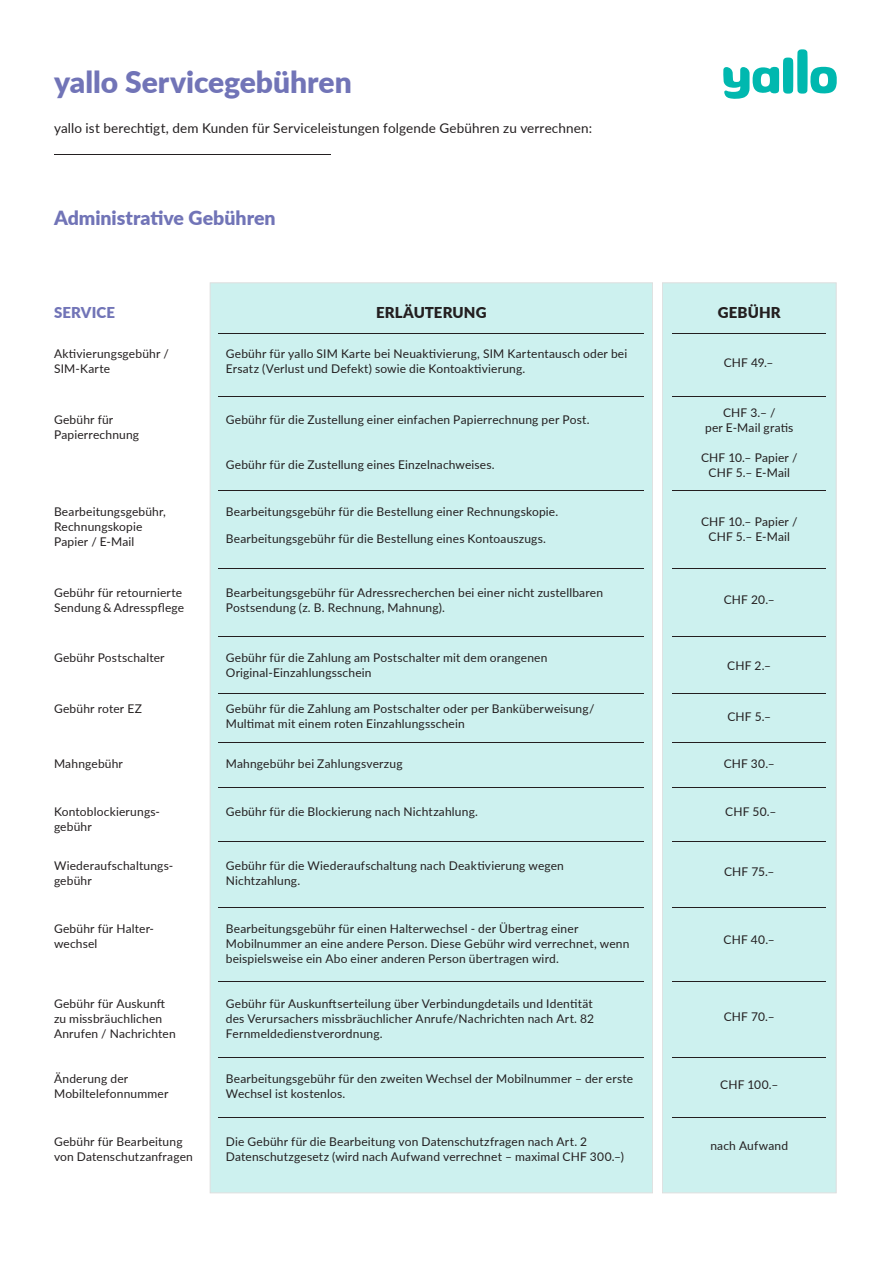
<style>
.page{position:relative;width:893px;height:1263px;background:#fff}
.page>*{position:absolute;margin:0;border:0;box-sizing:border-box;transform-origin:0 0}
.t1{font:900 30px "Lato";letter-spacing:-.005em;color:#7174b7}
.t2{font:900 19.5px "Lato";color:#7174b7}
.t3{font:900 15px "Lato";letter-spacing:.01em;color:#231f20}
.t4{font:900 15px "Lato";letter-spacing:.01em;color:#7174b7}
.t5{font:13.5px "Lato";letter-spacing:.01em;color:#231f20}
.t6{font:12px/15px "Lato";letter-spacing:.015em;color:#231f20}
</style>
<div class="page">
<div style="left:210px;top:283px;width:443px;height:910px;background:#cdf1ef"></div>
<div style="left:662px;top:283px;width:174px;height:910px;background:#cdf1ef"></div>
<hr style="left:219px;top:333px;width:425px;height:1px;background:#231f20">
<hr style="left:673px;top:333px;width:153px;height:1px;background:#231f20">
<hr style="left:673px;top:396px;width:153px;height:1px;background:#231f20">
<hr style="left:54px;top:154px;width:276px;height:1px;background:#231f20">
<hr style="left:219px;top:396px;width:425px;height:1px;background:#231f20">
<hr style="left:219px;top:491px;width:425px;height:1px;background:#231f20">
<hr style="left:219px;top:569px;width:425px;height:1px;background:#231f20">
<hr style="left:219px;top:636px;width:425px;height:1px;background:#231f20">
<hr style="left:219px;top:693px;width:425px;height:1px;background:#231f20">
<hr style="left:219px;top:743px;width:425px;height:1px;background:#231f20">
<hr style="left:219px;top:788px;width:425px;height:1px;background:#231f20">
<hr style="left:219px;top:842px;width:425px;height:1px;background:#231f20">
<hr style="left:219px;top:908px;width:425px;height:1px;background:#231f20">
<hr style="left:219px;top:981px;width:425px;height:1px;background:#231f20">
<hr style="left:219px;top:1058px;width:425px;height:1px;background:#231f20">
<hr style="left:219px;top:1118px;width:425px;height:1px;background:#231f20">
<hr style="left:673px;top:491px;width:153px;height:1px;background:#231f20">
<hr style="left:673px;top:569px;width:153px;height:1px;background:#231f20">
<hr style="left:673px;top:636px;width:153px;height:1px;background:#231f20">
<hr style="left:673px;top:693px;width:153px;height:1px;background:#231f20">
<hr style="left:673px;top:743px;width:153px;height:1px;background:#231f20">
<hr style="left:673px;top:788px;width:153px;height:1px;background:#231f20">
<hr style="left:673px;top:842px;width:153px;height:1px;background:#231f20">
<hr style="left:673px;top:908px;width:153px;height:1px;background:#231f20">
<hr style="left:673px;top:981px;width:153px;height:1px;background:#231f20">
<hr style="left:673px;top:1058px;width:153px;height:1px;background:#231f20">
<hr style="left:673px;top:1118px;width:153px;height:1px;background:#231f20">
<svg style="left:723px;top:49px;width:114px;height:50px"></svg>
<p class="t1" style="left:54px;top:60px;width:299px">yallo Servicegebühren</p>
<p class="t5" style="left:54px;top:118px;width:540px">yallo ist berechtigt, dem Kunden für Serviceleistungen folgende Gebühren zu verrechnen:</p>
<p class="t2" style="left:54px;top:203px;width:223px">Administrative Gebühren</p>
<p class="t4" style="left:54px;top:301px;width:62px">SERVICE</p>
<p class="t6" style="left:54px;top:346px;width:116px">Aktivierungsgebühr /</p>
<p class="t6" style="left:54px;top:361px;width:58px">SIM-Karte</p>
<p class="t6" style="left:54px;top:412px;width:61px">Gebühr für</p>
<p class="t6" style="left:54px;top:427px;width:87px">Papierrechnung</p>
<p class="t6" style="left:54px;top:503px;width:113px">Bearbeitungsgebühr,</p>
<p class="t6" style="left:54px;top:518px;width:90px">Rechnungskopie<br>Papier / E-Mail</p>
<p class="t6" style="left:54px;top:584px;width:132px">Gebühr für retournierte<br>Sendung &amp; Adresspflege</p>
<p class="t6" style="left:54px;top:650px;width:112px">Gebühr Postschalter</p>
<p class="t6" style="left:54px;top:701px;width:89px">Gebühr roter EZ</p>
<p class="t6" style="left:54px;top:755px;width:71px">Mahngebühr</p>
<p class="t6" style="left:54px;top:803px;width:108px">Kontoblockierungs&shy;gebühr</p>
<p class="t6" style="left:54px;top:857px;width:121px">Wiederaufschaltungs&shy;gebühr</p>
<p class="t6" style="left:54px;top:920px;width:101px">Gebühr für Halter&shy;wechsel</p>
<p class="t6" style="left:54px;top:995px;width:123px">Gebühr für Auskunft zu missbräuchlichen<br>Anrufen / Nachrichten</p>
<p class="t6" style="left:54px;top:1070px;width:76px">Änderung der</p>
<p class="t6" style="left:54px;top:1085px;width:116px">Mobiltelefonnummer</p>
<p class="t6" style="left:54px;top:1133px;width:140px">Gebühr für Bearbeitung von Datenschutzanfragen</p>
<p class="t3" style="left:376px;top:301px;width:112px">ERLÄUTERUNG</p>
<p class="t6" style="left:226px;top:346px;width:403px">Gebühr für yallo SIM Karte bei Neuaktivierung, SIM Kartentausch oder bei<br>Ersatz (Verlust und Defekt) sowie die Kontoaktivierung.</p>
<p class="t6" style="left:226px;top:412px;width:365px">Gebühr für die Zustellung einer einfachen Papierrechnung per Post.</p>
<p class="t6" style="left:226px;top:457px;width:270px">Gebühr für die Zustellung eines Einzelnachweises.</p>
<p class="t6" style="left:226px;top:503px;width:334px">Bearbeitungsgebühr für die Bestellung einer Rechnungskopie.</p>
<p class="t6" style="left:226px;top:531px;width:322px">Bearbeitungsgebühr für die Bestellung eines Kontoauszugs.</p>
<p class="t6" style="left:226px;top:584px;width:379px">Bearbeitungsgebühr für Adressrecherchen bei einer nicht zustellbaren<br>Postsendung (z. B. Rechnung, Mahnung).</p>
<p class="t6" style="left:226px;top:650px;width:323px">Gebühr für die Zahlung am Postschalter mit dem orangenen<br>Original-Einzahlungsschein</p>
<p class="t6" style="left:226px;top:701px;width:370px">Gebühr für die Zahlung am Postschalter oder per Banküberweisung/<br>Multimat mit einem roten Einzahlungsschein</p>
<p class="t6" style="left:226px;top:755px;width:178px">Mahngebühr bei Zahlungsverzug</p>
<p class="t6" style="left:226px;top:803px;width:254px">Gebühr für die Blockierung nach Nichtzahlung.</p>
<p class="t6" style="left:226px;top:857px;width:340px">Gebühr für die Wiederaufschaltung nach Deaktivierung wegen</p>
<p class="t6" style="left:226px;top:872px;width:76px">Nichtzahlung.</p>
<p class="t6" style="left:226px;top:920px;width:354px">Bearbeitungsgebühr für einen Halterwechsel - der Übertrag einer</p>
<p class="t6" style="left:226px;top:935px;width:405px">Mobilnummer an eine andere Person. Diese Gebühr wird verrechnet, wenn beispielsweise ein Abo einer anderen Person übertragen wird.</p>
<p class="t6" style="left:226px;top:995px;width:370px">Gebühr für Auskunftserteilung über Verbindungdetails und Identität des Verursachers missbräuchlicher Anrufe/Nachrichten nach Art. 82<br>Fernmeldedienstverordnung.</p>
<p class="t6" style="left:226px;top:1070px;width:409px">Bearbeitungsgebühr für den zweiten Wechsel der Mobilnummer – der erste<br>Wechsel ist kostenlos.</p>
<p class="t6" style="left:226px;top:1133px;width:363px">Die Gebühr für die Bearbeitung von Datenschutzfragen nach Art. 2</p>
<p class="t6" style="left:226px;top:1148px;width:400px">Datenschutzgesetz (wird nach Aufwand verrechnet – maximal CHF 300.–)</p>
<p class="t3" style="left:718px;top:301px;width:64px">GEBÜHR</p>
<p class="t6" style="left:724px;top:354px;width:51px">CHF 49.–</p>
<p class="t6" style="left:723px;top:404px;width:54px">CHF 3.– /</p>
<p class="t6" style="left:705px;top:419px;width:90px">per E-Mail gratis</p>
<p class="t6" style="left:701px;top:449px;width:98px">CHF 10.– Papier /</p>
<p class="t6" style="left:708px;top:464px;width:83px">CHF 5.– E-Mail</p>
<p class="t6" style="left:701px;top:514px;width:98px">CHF 10.– Papier /</p>
<p class="t6" style="left:708px;top:529px;width:83px">CHF 5.– E-Mail</p>
<p class="t6" style="left:724px;top:592px;width:52px">CHF 20.–</p>
<p class="t6" style="left:727px;top:657px;width:45px">CHF 2.–</p>
<p class="t6" style="left:727px;top:709px;width:45px">CHF 5.–</p>
<p class="t6" style="left:724px;top:755px;width:53px">CHF 30.–</p>
<p class="t6" style="left:725px;top:803px;width:52px">CHF 50.–</p>
<p class="t6" style="left:724px;top:863px;width:52px">CHF 75.–</p>
<p class="t6" style="left:724px;top:931px;width:53px">CHF 40.–</p>
<p class="t6" style="left:724px;top:1008px;width:52px">CHF 70.–</p>
<p class="t6" style="left:720px;top:1076px;width:60px">CHF 100.–</p>
<p class="t6" style="left:710px;top:1138px;width:79px">nach Aufwand</p>
</div>
